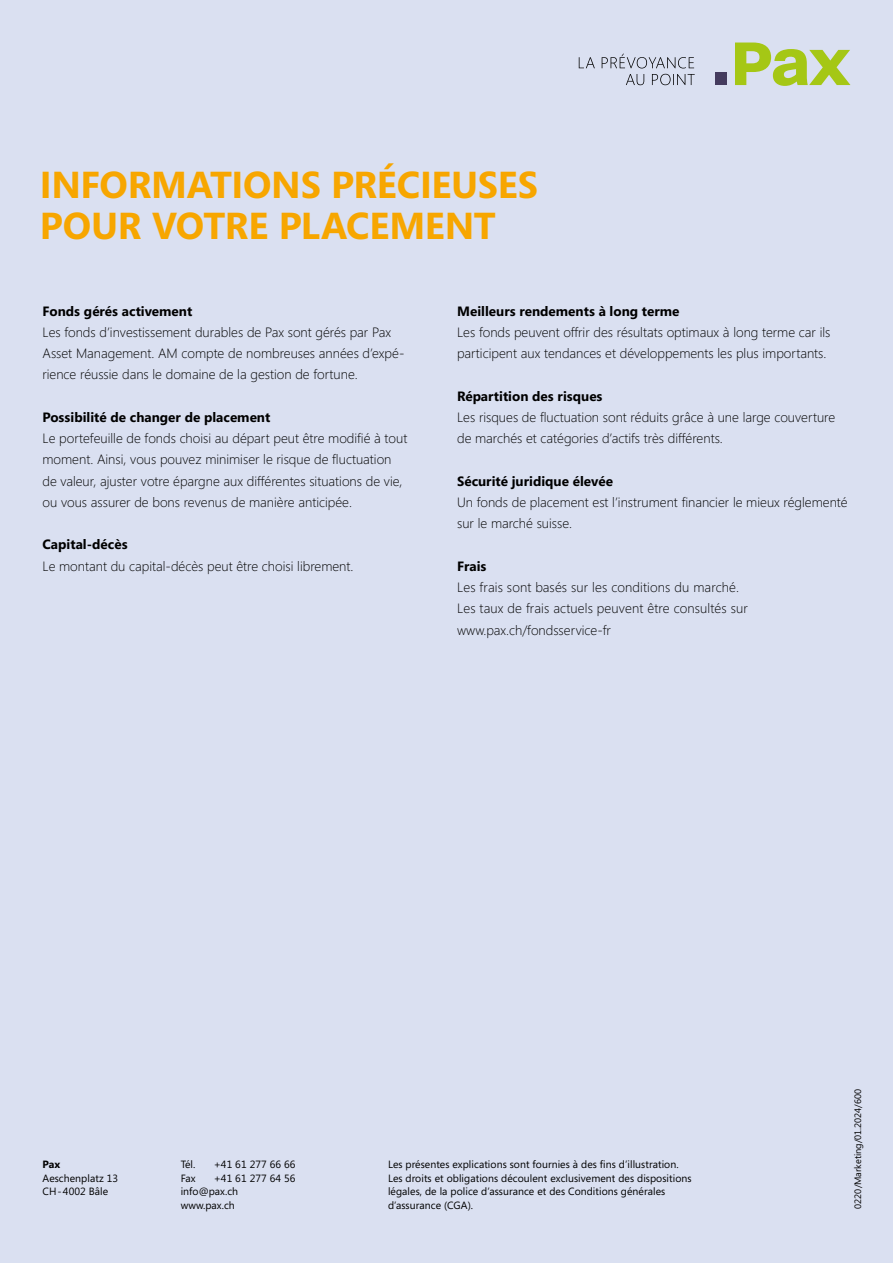
<style>
.page{position:relative;width:893px;height:1263px;background:#dae0f1}
.page>*{position:absolute;margin:0;border:0;box-sizing:border-box;transform-origin:0 0}
.t1{font:700 37.5px/40.5px "Segoe";letter-spacing:-.01em;color:#f7a600}
.t2{font:300 13.5px/21.3px "Segoe";color:#000}
.t3{font:700 13.5px "Segoe";color:#000}
.t4{font:10.5px/13.5px "Segoe";letter-spacing:.005em;color:#000}
.t5{font:700 10.5px "Segoe";color:#000}
.t6{font:9.3px "Segoe";color:#000}
</style>
<div class="page">
<svg style="left:735px;top:43px;width:115px;height:43px"></svg>
<div style="left:715px;top:73px;width:12px;height:12px;background:#443b5e"></div>
<svg style="left:626px;top:74px;width:69px;height:11px"></svg>
<svg style="left:579px;top:54px;width:115px;height:14px"></svg>
<h1 class="t1" style="left:40px;top:164px;width:500px">INFORMATIONS PRÉCIEUSES<br>POUR VOTRE PLACEMENT</h1>
<p class="t3" style="left:43px;top:301px;width:151px">Fonds gérés activement</p>
<p class="t2" style="left:43px;top:321px;width:363px">Les fonds d’investissement durables de Pax sont gérés par Pax<br>Asset Management. AM compte de nombreuses années d’expé&shy;rience réussie dans le domaine de la gestion de fortune.</p>
<p class="t3" style="left:43px;top:407px;width:229px">Possibilité de changer de placement</p>
<p class="t2" style="left:43px;top:428px;width:366px">Le portefeuille de fonds choisi au départ peut être modifié à tout moment. Ainsi, vous pouvez minimiser le risque de fluctuation de valeur, ajuster votre épargne aux différentes situations de vie, ou vous assurer de bons revenus de manière anticipée.</p>
<p class="t3" style="left:43px;top:535px;width:87px">Capital-décès</p>
<p class="t2" style="left:43px;top:555px;width:312px">Le montant du capital-décès peut être choisi librement.</p>
<p class="t3" style="left:457px;top:301px;width:224px">Meilleurs rendements à long terme</p>
<p class="t2" style="left:457px;top:322px;width:375px">Les fonds peuvent offrir des résultats optimaux à long terme car ils participent aux tendances et développements les plus importants.</p>
<p class="t3" style="left:457px;top:386px;width:147px">Répartition des risques</p>
<p class="t2" style="left:457px;top:407px;width:380px">Les risques de fluctuation sont réduits grâce à une large couverture de marchés et catégories d’actifs très différents.</p>
<p class="t3" style="left:457px;top:471px;width:157px">Sécurité juridique élevée</p>
<p class="t2" style="left:457px;top:492px;width:392px">Un fonds de placement est l’instrument financier le mieux réglementé sur le marché suisse.</p>
<p class="t3" style="left:457px;top:556px;width:31px">Frais</p>
<p class="t2" style="left:457px;top:577px;width:292px">Les frais sont basés sur les conditions du marché.<br>Les taux de frais actuels peuvent être consultés sur www.pax.ch/fondsservice-fr</p>
<p class="t5" style="left:43px;top:1157px;width:19px">Pax</p>
<p class="t4" style="left:43px;top:1171px;width:77px">Aeschenplatz 13<br>CH- 4002 Bâle</p>
<p class="t4" style="left:181px;top:1157px;width:16px">Tél.</p>
<p class="t4" style="left:214px;top:1157px;width:83px">+41 61 277 66 66</p>
<p class="t4" style="left:181px;top:1171px;width:16px">Fax</p>
<p class="t4" style="left:181px;top:1171px;width:116px;text-indent:33px">+41 61 277 64 56 info@pax.ch<br>www.pax.ch</p>
<p class="t4" style="left:388px;top:1157px;width:305px">Les présentes explications sont fournies à des fins d’illustration.<br>Les droits et obligations découlent exclusivement des dispositions légales, de la police d’assurance et des Conditions générales d’assurance (CGA).</p>
<p class="t6" style="left:851px;top:1208px;width:121px;rotate:-90deg">0220/Marketing/01.2024/600</p>
</div>
